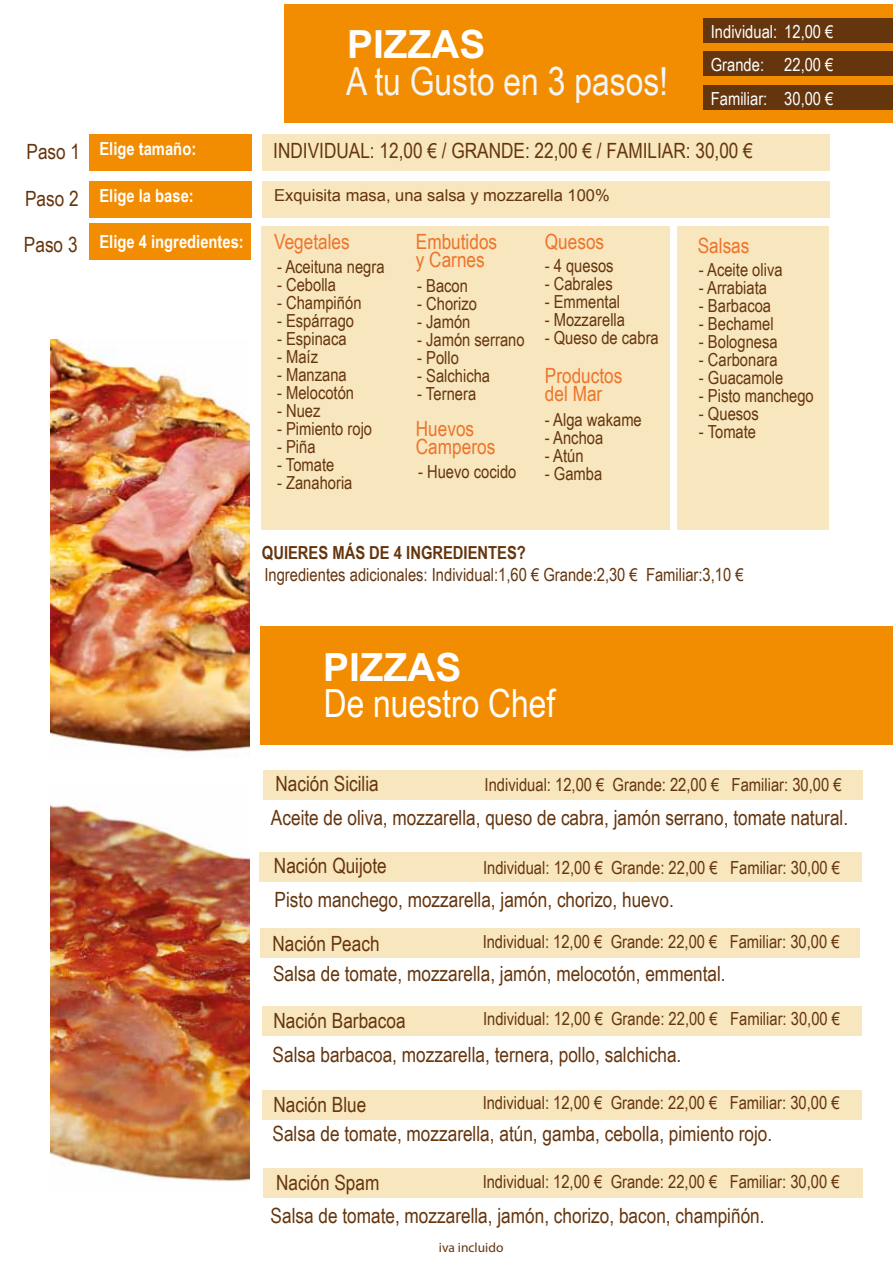
<style>
.page{position:relative;width:893px;height:1263px;background:#fff}
.page>*{position:absolute;margin:0;border:0;box-sizing:border-box;transform-origin:0 0}
.t1{font:38.85px "Arial Narrow";color:#f5f5f5}
.t2{font:38.85px "Arial Narrow";color:#fff}
.t3{font:700 38.85px "Arial";color:#fff}
.t4{font:21px/45.3px "Arial Narrow";color:#65350d}
.t5{font:21px/18px "Arial Narrow";color:#ed742b}
.t6{font:18px "Arial Narrow";color:#65350d}
.t7{font:18px/34.3px "Arial Narrow";color:#fff}
.t8{font:700 18px "Arial Narrow";color:#fff}
.t9{font:700 18px "Arial Narrow";color:#65350d}
.t10{font:16.5px "Arial";color:#65350d}
.t11{font:13.5px "Myriad Pro";color:#65350d}
</style>
<div class="page">
<div style="left:677px;top:226px;width:152px;height:303px;background:#f8e6be"></div>
<div style="left:284px;top:4px;width:609px;height:118px;background:#f28c00"></div>
<div style="left:261px;top:226px;width:409px;height:303px;background:#f8e6be"></div>
<div style="left:89px;top:134px;width:162px;height:37px;background:#f28c00"></div>
<div style="left:89px;top:182px;width:162px;height:36px;background:#f28c00"></div>
<div style="left:89px;top:223px;width:162px;height:37px;background:#f28c00"></div>
<div style="left:262px;top:181px;width:567px;height:37px;background:#f8e6be"></div>
<div style="left:262px;top:134px;width:567px;height:37px;background:#f8e6be"></div>
<div style="left:703px;top:19px;width:190px;height:24px;background:#65350d"></div>
<div style="left:703px;top:85px;width:190px;height:25px;background:#65350d"></div>
<div style="left:260px;top:626px;width:633px;height:119px;background:#f28c00"></div>
<div style="left:259px;top:852px;width:603px;height:30px;background:#f8e6be"></div>
<div style="left:261px;top:929px;width:599px;height:29px;background:#f8e6be"></div>
<div style="left:262px;top:1006px;width:599px;height:29px;background:#f8e6be"></div>
<div style="left:262px;top:1090px;width:599px;height:29px;background:#f8e6be"></div>
<div style="left:263px;top:1168px;width:600px;height:30px;background:#f8e6be"></div>
<img style="left:50px;top:339px;width:200px;height:414px">
<img style="left:50px;top:802px;width:200px;height:380px">
<div style="left:703px;top:51px;width:190px;height:24px;background:#65350d"></div>
<div style="left:263px;top:770px;width:600px;height:30px;background:#f8e6be"></div>
<p class="t4" style="left:27px;top:128px;width:55px">Paso 1</p>
<p class="t4" style="left:24px;top:176px;width:56px">Paso 2<br>Paso 3</p>
<h1 class="t3" style="left:347px;top:19px;width:139px">PIZZAS</h1>
<p class="t7" style="left:711px;top:14px;width:124px">Individual: 12,00 €</p>
<p class="t7" style="left:711px;top:81px;width:58px">Familiar:</p>
<p class="t7" style="left:711px;top:47px;width:55px">Grande:</p>
<p class="t7" style="left:784px;top:47px;width:51px">22,00 €<br>30,00 €</p>
<h1 class="t1" style="left:346px;top:53px;width:324px">A tu Gusto en 3 pasos!</h1>
<p class="t8" style="left:99px;top:135px;width:98px">Elige tamaño:</p>
<p class="t4" style="left:273px;top:127px;width:481px">INDIVIDUAL: 12,00 € / GRANDE: 22,00 € / FAMILIAR: 30,00 €</p>
<p class="t8" style="left:99px;top:182px;width:96px">Elige la base:</p>
<p class="t10" style="left:274px;top:184px;width:337px">Exquisita masa, una salsa y mozzarella 100%</p>
<p class="t8" style="left:99px;top:228px;width:146px">Elige 4 ingredientes:</p>
<p class="t5" style="left:274px;top:232px;width:77px">Vegetales</p>
<p class="t6" style="left:277px;top:254px;width:109px">- Aceituna negra</p>
<p class="t6" style="left:277px;top:272px;width:61px">- Cebolla</p>
<p class="t6" style="left:277px;top:290px;width:86px">- Champiñón</p>
<p class="t6" style="left:277px;top:308px;width:79px">- Espárrago</p>
<p class="t6" style="left:277px;top:326px;width:71px">- Espinaca</p>
<p class="t6" style="left:277px;top:344px;width:43px">- Maíz</p>
<p class="t6" style="left:277px;top:362px;width:71px">- Manzana</p>
<p class="t6" style="left:277px;top:380px;width:79px">- Melocotón</p>
<p class="t6" style="left:277px;top:398px;width:45px">- Nuez</p>
<p class="t6" style="left:277px;top:416px;width:97px">- Pimiento rojo</p>
<p class="t6" style="left:277px;top:434px;width:40px">- Piña</p>
<p class="t6" style="left:277px;top:452px;width:59px">- Tomate</p>
<p class="t6" style="left:277px;top:470px;width:77px">- Zanahoria</p>
<p class="t5" style="left:545px;top:232px;width:61px">Quesos</p>
<p class="t5" style="left:698px;top:236px;width:53px">Salsas</p>
<p class="t6" style="left:545px;top:253px;width:70px">- 4 quesos</p>
<p class="t6" style="left:545px;top:271px;width:70px">- Cabrales</p>
<p class="t6" style="left:545px;top:289px;width:77px">- Emmental</p>
<p class="t6" style="left:545px;top:307px;width:82px">- Mozzarella</p>
<p class="t6" style="left:545px;top:325px;width:116px">- Queso de cabra</p>
<p class="t5" style="left:416px;top:232px;width:83px">Embutidos y Carnes</p>
<p class="t6" style="left:699px;top:256px;width:85px">- Aceite oliva</p>
<p class="t6" style="left:699px;top:274px;width:70px">- Arrabiata</p>
<p class="t6" style="left:699px;top:292px;width:74px">- Barbacoa</p>
<p class="t6" style="left:699px;top:310px;width:76px">- Bechamel</p>
<p class="t6" style="left:699px;top:328px;width:80px">- Bolognesa</p>
<p class="t6" style="left:699px;top:346px;width:80px">- Carbonara</p>
<p class="t6" style="left:699px;top:364px;width:86px">- Guacamole</p>
<p class="t6" style="left:699px;top:382px;width:116px">- Pisto manchego</p>
<p class="t6" style="left:699px;top:400px;width:61px">- Quesos</p>
<p class="t6" style="left:699px;top:418px;width:59px">- Tomate</p>
<p class="t6" style="left:417px;top:272px;width:52px">- Bacon</p>
<p class="t6" style="left:417px;top:290px;width:61px">- Chorizo</p>
<p class="t6" style="left:417px;top:308px;width:55px">- Jamón</p>
<p class="t6" style="left:417px;top:326px;width:109px">- Jamón serrano</p>
<p class="t6" style="left:417px;top:344px;width:43px">- Pollo</p>
<p class="t6" style="left:417px;top:362px;width:75px">- Salchicha</p>
<p class="t6" style="left:417px;top:380px;width:61px">- Ternera</p>
<p class="t5" style="left:545px;top:366px;width:79px">Productos del Mar</p>
<p class="t5" style="left:416px;top:419px;width:81px">Huevos<br>Camperos</p>
<p class="t6" style="left:545px;top:407px;width:98px">- Alga wakame</p>
<p class="t6" style="left:545px;top:425px;width:60px">- Anchoa</p>
<p class="t6" style="left:545px;top:443px;width:40px">- Atún</p>
<p class="t6" style="left:545px;top:461px;width:59px">- Gamba</p>
<p class="t6" style="left:418px;top:458px;width:100px">- Huevo cocido</p>
<p class="t9" style="left:262px;top:539px;width:266px">QUIERES MÁS DE 4 INGREDIENTES?</p>
<p class="t6" style="left:264px;top:561px;width:481px">Ingredientes adicionales: Individual:1,60 € Grande:2,30 € Familiar:3,10 €</p>
<h1 class="t3" style="left:323px;top:641px;width:139px">PIZZAS</h1>
<h1 class="t2" style="left:324px;top:675px;width:233px">De nuestro Chef</h1>
<p class="t4" style="left:275px;top:760px;width:105px">Nación Sicilia</p>
<p class="t6" style="left:485px;top:772px;width:358px">Individual: 12,00 € Grande: 22,00 € Familiar: 30,00 €</p>
<p class="t4" style="left:271px;top:794px;width:579px">Aceite de oliva, mozzarella, queso de cabra, jamón serrano, tomate natural.</p>
<p class="t4" style="left:274px;top:842px;width:114px">Nación Quijote</p>
<p class="t6" style="left:483px;top:855px;width:358px">Individual: 12,00 € Grande: 22,00 € Familiar: 30,00 €</p>
<p class="t4" style="left:275px;top:876px;width:401px">Pisto manchego, mozzarella, jamón, chorizo, huevo.</p>
<p class="t4" style="left:272px;top:920px;width:109px">Nación Peach</p>
<p class="t6" style="left:483px;top:928px;width:358px">Individual: 12,00 € Grande: 22,00 € Familiar: 30,00 €</p>
<p class="t4" style="left:273px;top:950px;width:454px">Salsa de tomate, mozzarella, jamón, melocotón, emmental.</p>
<p class="t4" style="left:273px;top:998px;width:134px">Nación Barbacoa</p>
<p class="t6" style="left:483px;top:1006px;width:358px">Individual: 12,00 € Grande: 22,00 € Familiar: 30,00 €</p>
<p class="t4" style="left:273px;top:1031px;width:410px">Salsa barbacoa, mozzarella, ternera, pollo, salchicha.</p>
<p class="t4" style="left:273px;top:1081px;width:94px">Nación Blue</p>
<p class="t6" style="left:483px;top:1089px;width:358px">Individual: 12,00 € Grande: 22,00 € Familiar: 30,00 €</p>
<p class="t4" style="left:273px;top:1110px;width:501px">Salsa de tomate, mozzarella, atún, gamba, cebolla, pimiento rojo.</p>
<p class="t4" style="left:276px;top:1159px;width:105px">Nación Spam</p>
<p class="t6" style="left:483px;top:1168px;width:358px">Individual: 12,00 € Grande: 22,00 € Familiar: 30,00 €</p>
<p class="t4" style="left:271px;top:1192px;width:495px">Salsa de tomate, mozzarella, jamón, chorizo, bacon, champiñón.</p>
<p class="t11" style="left:439px;top:1239px;width:66px">iva incluido</p>
</div>
